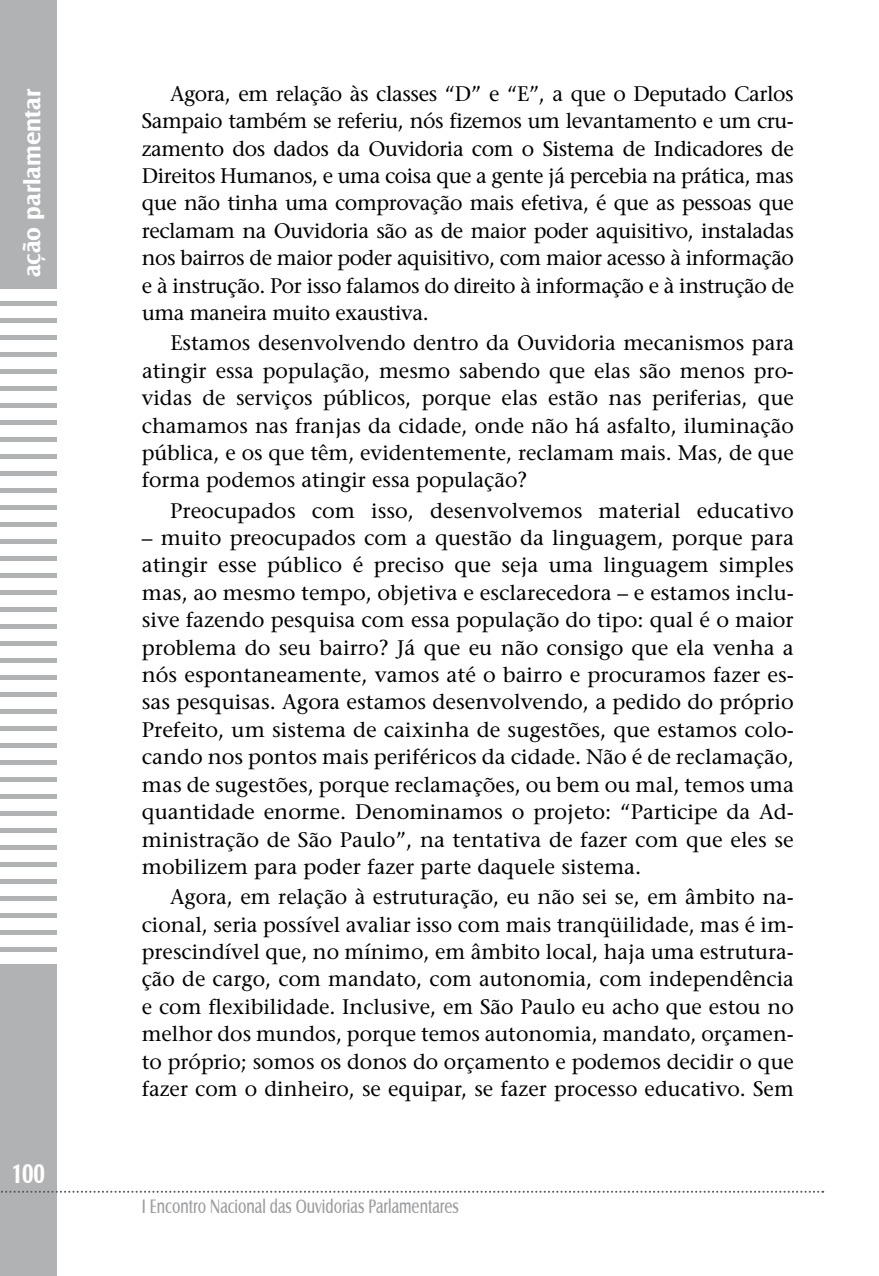
<style>
.page{position:relative;width:879px;height:1276px;background:#fff}
.page>*{position:absolute;margin:0;border:0;box-sizing:border-box;transform-origin:0 0}
.t1{font:700 28px "Castle T";color:#fff;scale:.75 1}
.t2{font:700 24px "Castle T";color:#fff}
.t3{font:21px/27.4px "Stone Serif";color:#000;text-align:justify}
.t4{font:20px "Castle T";color:#9c9d9f;scale:.75 1}
</style>
<div class="page">
<div style="left:0;top:0;width:57px;height:1276px;background:#b1b2b4"></div>
<div style="left:0;top:289px;width:57px;height:11px;background:#fff"></div>
<div style="left:0;top:306px;width:57px;height:11px;background:#fff"></div>
<div style="left:0;top:323px;width:57px;height:11px;background:#fff"></div>
<div style="left:0;top:340px;width:57px;height:11px;background:#fff"></div>
<div style="left:0;top:357px;width:57px;height:12px;background:#fff"></div>
<div style="left:0;top:374px;width:57px;height:12px;background:#fff"></div>
<div style="left:0;top:391px;width:57px;height:12px;background:#fff"></div>
<div style="left:0;top:408px;width:57px;height:12px;background:#fff"></div>
<div style="left:0;top:425px;width:57px;height:12px;background:#fff"></div>
<div style="left:0;top:442px;width:57px;height:12px;background:#fff"></div>
<div style="left:0;top:459px;width:57px;height:12px;background:#fff"></div>
<div style="left:0;top:476px;width:57px;height:12px;background:#fff"></div>
<div style="left:0;top:493px;width:57px;height:12px;background:#fff"></div>
<div style="left:0;top:510px;width:57px;height:12px;background:#fff"></div>
<div style="left:0;top:527px;width:57px;height:12px;background:#fff"></div>
<div style="left:0;top:544px;width:57px;height:12px;background:#fff"></div>
<div style="left:0;top:561px;width:57px;height:12px;background:#fff"></div>
<div style="left:0;top:578px;width:57px;height:12px;background:#fff"></div>
<div style="left:0;top:595px;width:57px;height:12px;background:#fff"></div>
<div style="left:0;top:612px;width:57px;height:12px;background:#fff"></div>
<div style="left:0;top:629px;width:57px;height:12px;background:#fff"></div>
<div style="left:0;top:646px;width:57px;height:12px;background:#fff"></div>
<div style="left:0;top:663px;width:57px;height:12px;background:#fff"></div>
<div style="left:0;top:680px;width:57px;height:12px;background:#fff"></div>
<div style="left:0;top:697px;width:57px;height:12px;background:#fff"></div>
<div style="left:0;top:714px;width:57px;height:12px;background:#fff"></div>
<div style="left:0;top:731px;width:57px;height:12px;background:#fff"></div>
<div style="left:0;top:748px;width:57px;height:12px;background:#fff"></div>
<div style="left:0;top:765px;width:57px;height:12px;background:#fff"></div>
<div style="left:0;top:782px;width:57px;height:12px;background:#fff"></div>
<div style="left:0;top:799px;width:57px;height:12px;background:#fff"></div>
<div style="left:0;top:816px;width:57px;height:12px;background:#fff"></div>
<div style="left:0;top:833px;width:57px;height:12px;background:#fff"></div>
<div style="left:0;top:850px;width:57px;height:12px;background:#fff"></div>
<div style="left:0;top:867px;width:57px;height:12px;background:#fff"></div>
<div style="left:0;top:884px;width:57px;height:12px;background:#fff"></div>
<div style="left:0;top:901px;width:57px;height:12px;background:#fff"></div>
<div style="left:0;top:918px;width:57px;height:12px;background:#fff"></div>
<div style="left:0;top:935px;width:57px;height:12px;background:#fff"></div>
<div style="left:0;top:952px;width:57px;height:12px;background:#fff"></div>
<svg style="left:1px;top:1190px;width:822px;height:2px"></svg>
<p class="t2" style="left:19px;top:277px;width:190px;rotate:-90deg">ação parlamentar</p>
<h1 class="t1" style="left:12px;top:1157px;width:46px">100</h1>
<p class="t3" style="left:142px;top:80px;width:654px;text-indent:28px">Agora, em relação às classes “D” e “E”, a que o Deputado Carlos Sampaio também se referiu, nós fizemos um levantamento e um cru&shy;zamento dos dados da Ouvidoria com o Sistema de Indicadores de Direitos Humanos, e uma coisa que a gente já percebia na prática, mas que não tinha uma comprovação mais efetiva, é que as pessoas que reclamam na Ouvidoria são as de maior poder aquisitivo, instaladas nos bairros de maior poder aquisitivo, com maior acesso à informação e à instrução. Por isso falamos do direito à informação e à instrução de uma maneira muito exaustiva.</p>
<p class="t3" style="left:142px;top:329px;width:654px;text-indent:29px">Estamos desenvolvendo dentro da Ouvidoria mecanismos para atingir essa população, mesmo sabendo que elas são menos pro&shy;vidas de serviços públicos, porque elas estão nas periferias, que chamamos nas franjas da cidade, onde não há asfalto, iluminação pública, e os que têm, evidentemente, reclamam mais. Mas, de que forma podemos atingir essa população?</p>
<p class="t3" style="left:170px;top:497px;width:625px">Preocupados com isso, desenvolvemos material educativo</p>
<p class="t3" style="left:142px;top:524px;width:654px">– muito preocupados com a questão da linguagem, porque para atingir esse público é preciso que seja uma linguagem simples mas, ao mesmo tempo, objetiva e esclarecedora – e estamos inclu&shy;sive fazendo pesquisa com essa população do tipo: qual é o maior problema do seu bairro? Já que eu não consigo que ela venha a nós espontaneamente, vamos até o bairro e procuramos fazer es&shy;sas pesquisas. Agora estamos desenvolvendo, a pedido do próprio Prefeito, um sistema de caixinha de sugestões, que estamos colo&shy;cando nos pontos mais periféricos da cidade. Não é de reclamação, mas de sugestões, porque reclamações, ou bem ou mal, temos uma quantidade enorme. Denominamos o projeto: “Participe da Ad&shy;ministração de São Paulo”, na tentativa de fazer com que eles se mobilizem para poder fazer parte daquele sistema.</p>
<p class="t3" style="left:142px;top:883px;width:654px;text-indent:28px">Agora, em relação à estruturação, eu não sei se, em âmbito na&shy;cional, seria possível avaliar isso com mais tranqüilidade, mas é im&shy;prescindível que, no mínimo, em âmbito local, haja uma estrutura&shy;ção de cargo, com mandato, com autonomia, com independência e com flexibilidade. Inclusive, em São Paulo eu acho que estou no melhor dos mundos, porque temos autonomia, mandato, orçamen&shy;to próprio; somos os donos do orçamento e podemos decidir o que fazer com o dinheiro, se equipar, se fazer processo educativo. Sem</p>
<p class="t4" style="left:142px;top:1195px;width:424px">I Encontro Nacional das Ouvidorias Parlamentares</p>
</div>
